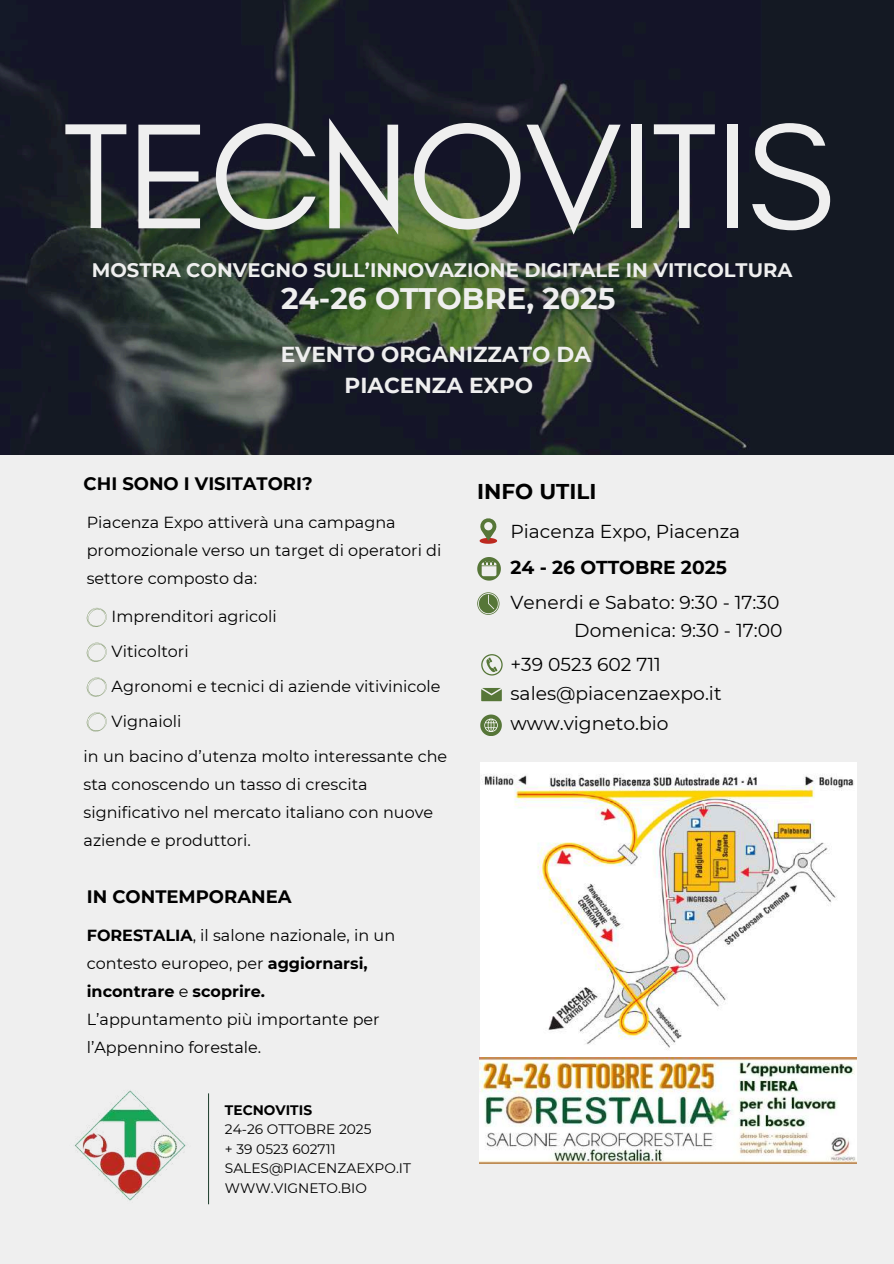
<style>
.page{position:relative;width:894px;height:1264px;background:#fff}
.page>*{position:absolute;margin:0;border:0;box-sizing:border-box;transform-origin:0 0}
.t1{font:152.4px "Glacial Indifference";letter-spacing:-.015em;color:#efefef}
.t2{font:700 29.7px "Montserrat";color:#efefef}
.t3{font:700 21.6px/31px "Montserrat";color:#efefef;text-align:center}
.t4{font:700 21.45px "Montserrat";color:#000}
.t5{font:700 19.5px "Montserrat";color:#efefef}
.t6{font:18.75px/28px "Montserrat";color:#000;text-align:right}
.t7{font:700 18.75px "Montserrat";color:#000}
.t8{font:700 18px "Montserrat";color:#000}
.t9{font:16.05px/28px "Montserrat";color:#000}
.t10{font:13.8px/19.5px "Montserrat";color:#000}
.t11{font:700 13.8px "Montserrat";color:#000}
.s1{font-weight:700}
</style>
<div class="page">
<div style="left:0;top:0;width:893px;height:1263px;background:#efefef"></div>
<img style="left:0;top:0;width:893px;height:454px">
<img style="left:74px;top:1090px;width:112px;height:111px">
<hr style="left:208px;top:1093px;width:1px;height:111px;background:#bfbfbf">
<svg style="left:87px;top:608px;width:20px;height:19px"></svg>
<svg style="left:87px;top:642px;width:20px;height:20px"></svg>
<svg style="left:87px;top:677px;width:20px;height:19px"></svg>
<svg style="left:87px;top:712px;width:20px;height:19px"></svg>
<img style="left:479px;top:762px;width:377px;height:401px">
<svg style="left:477px;top:557px;width:23px;height:23px"></svg>
<svg style="left:479px;top:518px;width:18px;height:25px"></svg>
<svg style="left:477px;top:592px;width:22px;height:23px"></svg>
<svg style="left:481px;top:688px;width:20px;height:13px"></svg>
<svg style="left:480px;top:714px;width:21px;height:22px"></svg>
<svg style="left:481px;top:654px;width:21px;height:21px"></svg>
<h1 class="t1" style="left:62px;top:83px;width:773px">TECNOVITIS</h1>
<p class="t5" style="left:92px;top:258px;width:702px">MOSTRA CONVEGNO SULL’INNOVAZIONE DIGITALE IN VITICOLTURA</p>
<h2 class="t2" style="left:281px;top:280px;width:336px">24-26 OTTOBRE, 2025</h2>
<h3 class="t3" style="left:280px;top:339px;width:311px">EVENTO ORGANIZZATO DA<br>PIACENZA EXPO</h3>
<p class="t8" style="left:84px;top:473px;width:230px">CHI SONO I VISITATORI?</p>
<p class="t9" style="left:87px;top:508px;width:356px">Piacenza Expo attiverà una campagna promozionale verso un target di operatori di settore composto da:</p>
<p class="t9" style="left:112px;top:599px;width:330px;line-height:34.8px">Imprenditori agricoli<br>Viticoltori<br>Agronomi e tecnici di aziende vitivinicole<br>Vignaioli</p>
<p class="t9" style="left:84px;top:741px;width:365px">in un bacino d’utenza molto interessante che sta conoscendo un tasso di crescita significativo nel mercato italiano con nuove aziende e produttori.</p>
<p class="t8" style="left:87px;top:885px;width:206px">IN CONTEMPORANEA</p>
<p class="t9" style="left:87px;top:920px;width:310px"><span class="s1">FORESTALIA</span>, il salone nazionale, in un contesto europeo, per <span class="s1">aggiornarsi, incontrare</span> e <span class="s1">scoprire.<br></span>L’appuntamento più importante per l’Appennino forestale.</p>
<p class="t11" style="left:225px;top:1101px;width:89px">TECNOVITIS</p>
<p class="t10" style="left:225px;top:1119px;width:187px">24-26 OTTOBRE 2025<br>+ 39 0523 602711<br>SALES@PIACENZAEXPO.IT<br>WWW.VIGNETO.BIO</p>
<h3 class="t4" style="left:477px;top:478px;width:121px">INFO UTILI</h3>
<p class="t6" style="left:510px;top:517px;width:231px">Piacenza Expo, Piacenza</p>
<p class="t7" style="left:510px;top:556px;width:218px">24 - 26 OTTOBRE 2025</p>
<p class="t6" style="left:510px;top:588px;width:273px">Venerdi e Sabato: 9:30 - 17:30<br>Domenica: 9:30 - 17:00</p>
<p class="t6" style="left:510px;top:650px;width:152px">+39 0523 602 711</p>
<p class="t6" style="left:510px;top:678px;width:212px;line-height:30.2px;text-align:left">sales@piacenzaexpo.it www.vigneto.bio</p>
</div>
